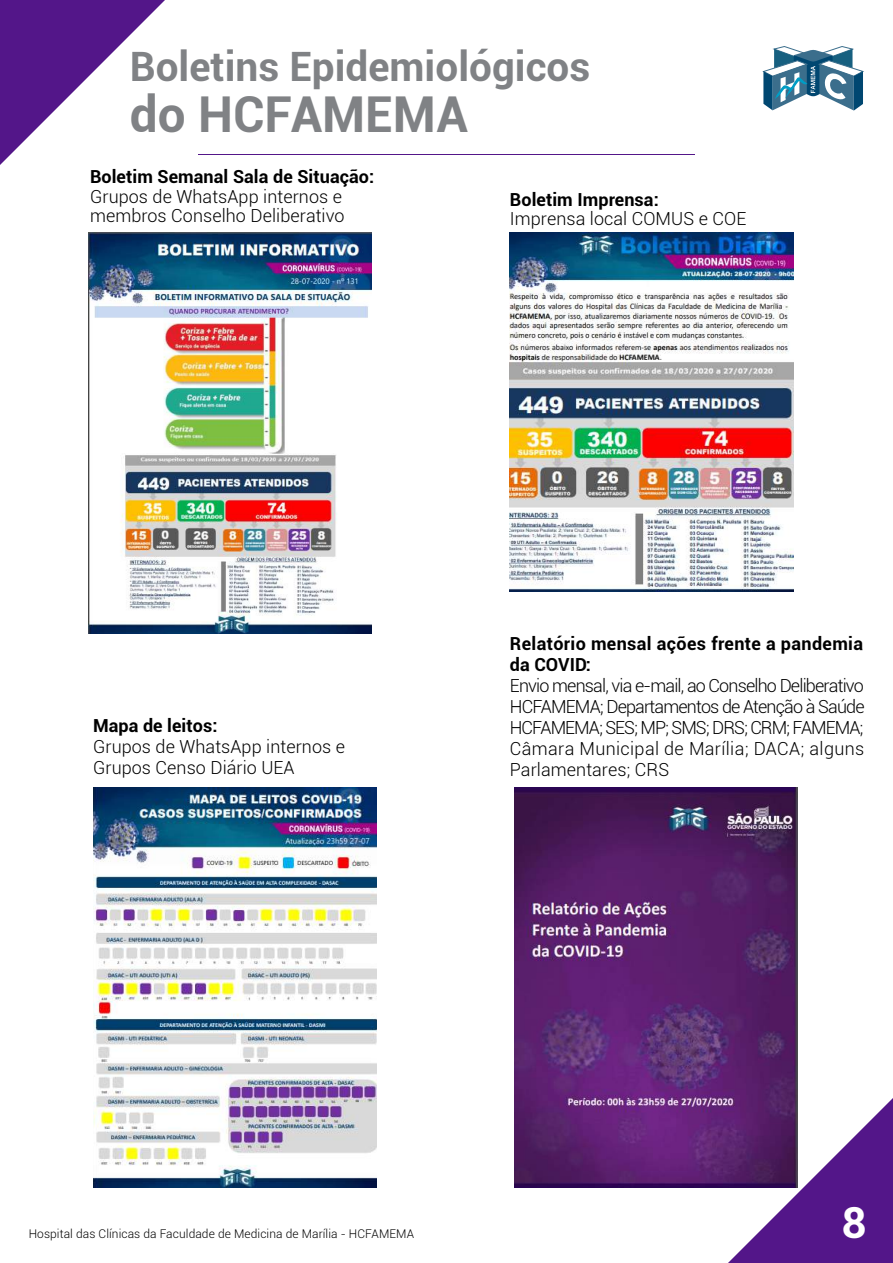
<style>
.page{position:relative;width:893px;height:1263px;background:#fff}
.page>*{position:absolute;margin:0;border:0;box-sizing:border-box;transform-origin:0 0}
.t1{font:700 49.5px "Roboto";color:#808285}
.t2{font:700 42.75px "Roboto";color:#fff}
.t3{font:700 40.5px "Roboto";color:#808285}
.t4{font:300 18px/21px "Roboto";letter-spacing:.005em;color:#000}
.t5{font:700 18px/21px "Roboto";letter-spacing:.005em;color:#000}
.t6{font:300 12px "Roboto";letter-spacing:.005em;color:#000}
</style>
<div class="page">
<svg style="left:0;top:0;width:165px;height:165px"></svg>
<svg style="left:728px;top:1098px;width:165px;height:165px"></svg>
<hr style="left:198px;top:154px;width:496px;height:1px;background:#531689">
<svg style="left:762px;top:46px;width:102px;height:65px"></svg>
<img style="left:89px;top:232px;width:283px;height:401px">
<img style="left:510px;top:232px;width:283px;height:359px">
<img style="left:93px;top:787px;width:283px;height:401px">
<img style="left:514px;top:787px;width:284px;height:401px">
<h3 class="t3" style="left:130px;top:38px;width:462px">Boletins Epidemiológicos</h3>
<h1 class="t1" style="left:130px;top:79px;width:339px">do HCFAMEMA</h1>
<p class="t5" style="left:90px;top:166px;width:286px">Boletim Semanal Sala de Situação:</p>
<p class="t4" style="left:90px;top:186px;width:256px;line-height:19.5px">Grupos de WhatsApp internos e membros Conselho Deliberativo</p>
<p class="t5" style="left:510px;top:188px;width:150px">Boletim Imprensa:</p>
<p class="t4" style="left:510px;top:208px;width:238px">Imprensa local COMUS e COE</p>
<p class="t5" style="left:93px;top:715px;width:126px">Mapa de leitos:</p>
<p class="t4" style="left:93px;top:736px;width:254px">Grupos de WhatsApp internos e<br>Grupos Censo Diário UEA</p>
<p class="t5" style="left:510px;top:632px;width:355px">Relatório mensal ações frente a pandemia da COVID:</p>
<p class="t4" style="left:510px;top:674px;width:356px;text-align:justify">Envio mensal, via e-mail, ao Conselho Deliberativo HCFAMEMA; Departamentos de Atenção à Saúde HCFAMEMA; SES; MP; SMS; DRS; CRM; FAMEMA; Câmara Municipal de Marília; DACA; alguns Parlamentares; CRS</p>
<p class="t6" style="left:29px;top:1225px;width:387px">Hospital das Clínicas da Faculdade de Medicina de Marília - HCFAMEMA</p>
<h2 class="t2" style="left:842px;top:1193px;width:26px">8</h2>
</div>
